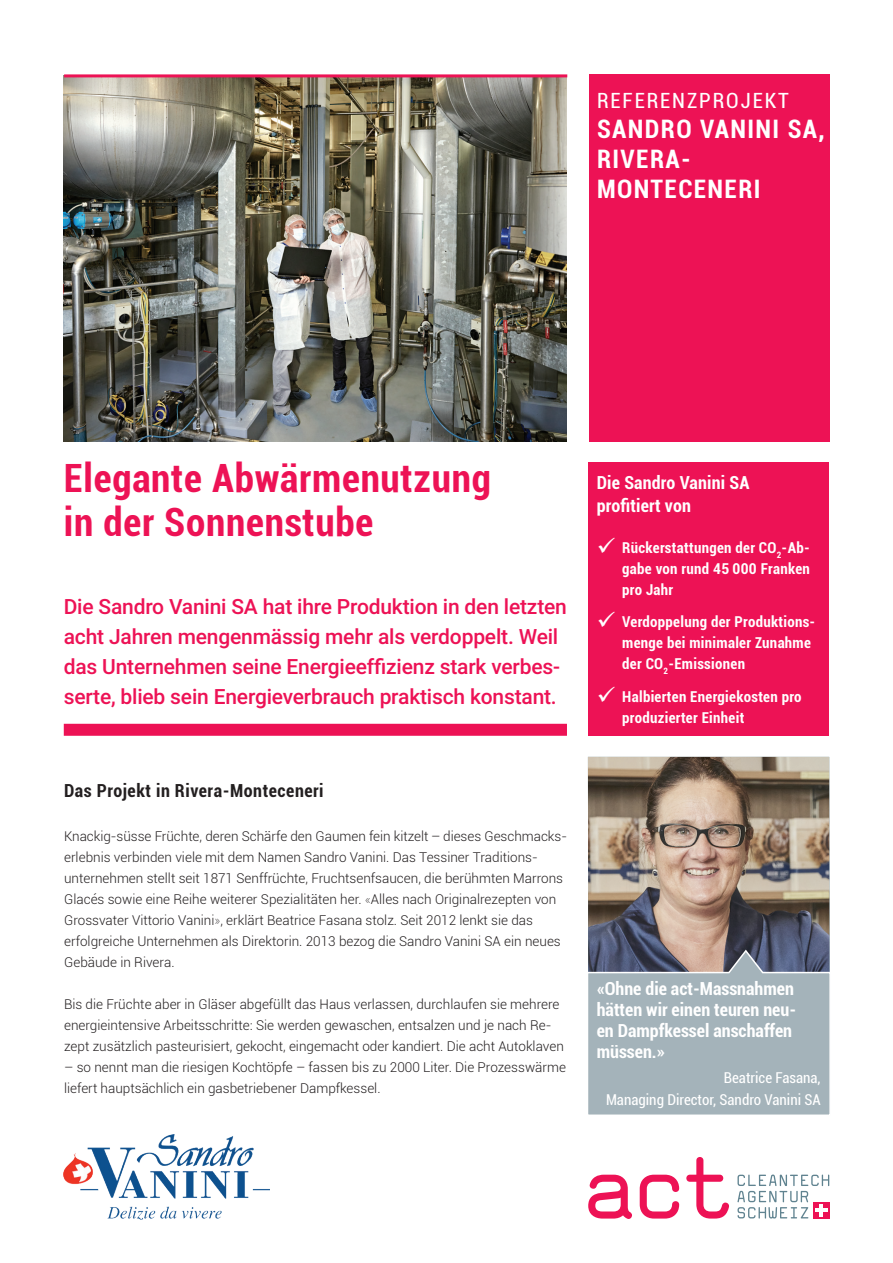
<style>
.page{position:relative;width:893px;height:1263px;background:#fff}
.page>*{position:absolute;margin:0;border:0;box-sizing:border-box;transform-origin:0 0}
.t1{font:700 condensed 39px/43.5px "Roboto";letter-spacing:.02em;color:#ed1255}
.t2{font:700 condensed 25.5px/30px "Roboto";letter-spacing:.055em;color:#fff}
.t3{font:500 21px/30px "Roboto";letter-spacing:-.01em;color:#ed1255}
.t4{font:condensed 21px "Roboto";letter-spacing:.09em;color:#fff}
.t5{font:700 condensed 18px/21px "Roboto";color:#fff}
.t6{font:700 condensed 18px "Roboto";letter-spacing:.03em;color:#231f20}
.t7{font:700 condensed 15px/21px "Roboto";letter-spacing:.02em;color:#fff}
.t8{font:condensed 15px/22.2px "Roboto";color:#fff;text-align:right}
.t9{font:300 13.5px/21px "Roboto";color:#231f20}
.s1{font-weight:100}
</style>
<div class="page">
<img style="left:64px;top:77px;width:503px;height:365px">
<div style="left:64px;top:724px;width:503px;height:12px;background:#ed1255"></div>
<div style="left:588px;top:463px;width:241px;height:273px;background:#ed1255"></div>
<div style="left:589px;top:74px;width:240px;height:368px;background:#ed1255"></div>
<img style="left:588px;top:757px;width:241px;height:191px">
<svg style="left:588px;top:948px;width:242px;height:167px;background:#9ca9b1"></svg>
<img style="left:64px;top:1135px;width:205px;height:84px">
<hr style="left:64px;top:74px;width:503px;height:3px;background:#ed1255">
<svg style="left:588px;top:1175px;width:44px;height:44px"></svg>
<svg style="left:640px;top:1175px;width:39px;height:43px"></svg>
<svg style="left:686px;top:1157px;width:43px;height:61px"></svg>
<svg style="left:737px;top:1174px;width:92px;height:44px"></svg>
<div style="left:813px;top:1202px;width:16px;height:16px;background:#ed1255"></div>
<hr style="left:819px;top:1204px;width:4px;height:13px;background:#fff">
<hr style="left:815px;top:1208px;width:12px;height:4px;background:#fff">
<h3 class="t4" style="left:597px;top:86px;width:193px">REFERENZPROJEKT</h3>
<h2 class="t2" style="left:597px;top:113px;width:229px">SANDRO VANINI SA,<br>RIVERA-<br>MONTECENERI</h2>
<h1 class="t1" style="left:64px;top:455px;width:429px">Elegante Abwärmenutzung in der Sonnenstube</h1>
<h3 class="t3" style="left:64px;top:591px;width:505px">Die Sandro Vanini SA hat ihre Produktion in den letzten acht Jahren mengenmässig mehr als verdoppelt. Weil das Unternehmen seine Energieeffizienz stark verbes&shy;serte, blieb sein Energieverbrauch praktisch konstant.</h3>
<h3 class="t6" style="left:64px;top:778px;width:261px">Das Projekt in Rivera-Monteceneri</h3>
<p class="t9" style="left:64px;top:825px;width:504px">Knackig-süsse Früchte, deren Schärfe den Gaumen fein kitzelt – dieses Geschmacks&shy;erlebnis verbinden viele mit dem Namen Sandro Vanini. Das Tessiner Traditions&shy;unternehmen stellt seit 1871 Senffrüchte, Fruchtsenfsaucen, die berühmten Marrons Glacés sowie eine Reihe weiterer Spezialitäten her. <span class="s1">«</span>Alles nach Originalrezepten von Grossvater Vittorio Vanini<span class="s1">»</span>, erklärt Beatrice Fasana stolz. Seit 2012 lenkt sie das erfolgreiche Unternehmen als Direktorin. 2013 bezog die Sandro Vanini SA ein neues Gebäude in Rivera.</p>
<p class="t9" style="left:64px;top:993px;width:501px">Bis die Früchte aber in Gläser abgefüllt das Haus verlassen, durchlaufen sie mehrere energieintensive Arbeitsschritte: Sie werden gewaschen, entsalzen und je nach Re&shy;zept zusätzlich pasteurisiert, gekocht, eingemacht oder kandiert. Die acht Autoklaven</p>
<p class="t9" style="left:64px;top:1056px;width:503px">– so nennt man die riesigen Kochtöpfe – fassen bis zu 2000 Liter. Die Prozesswärme liefert hauptsächlich ein gasbetriebener Dampfkessel.</p>
<h3 class="t5" style="left:597px;top:471px;width:154px;line-height:22.5px">Die Sandro Vanini SA profitiert von</h3>
<p class="t7" style="left:622px;top:536px;width:189px;text-align:justify;text-indent:-26px">✓ Rückerstattungen der CO<sub>2</sub>-Ab&shy;gabe von rund 45 000 Franken pro Jahr</p>
<p class="t7" style="left:622px;top:611px;width:195px;text-indent:-26px">✓ Verdoppelung der Produktions&shy;menge bei minimaler Zunahme der CO<sub>2</sub>-Emissionen</p>
<p class="t7" style="left:622px;top:685px;width:181px;text-indent:-26px">✓ Halbierten Energiekosten pro produzierter Einheit</p>
<h3 class="t5" style="left:597px;top:977px;width:201px">«Ohne die act-Massnahmen hätten wir einen teuren neu&shy;en Dampfkessel anschaffen müssen.»</h3>
<p class="t8" style="left:606px;top:1066px;width:216px">Beatrice Fasana,<br>Managing Director, Sandro Vanini SA</p>
</div>
